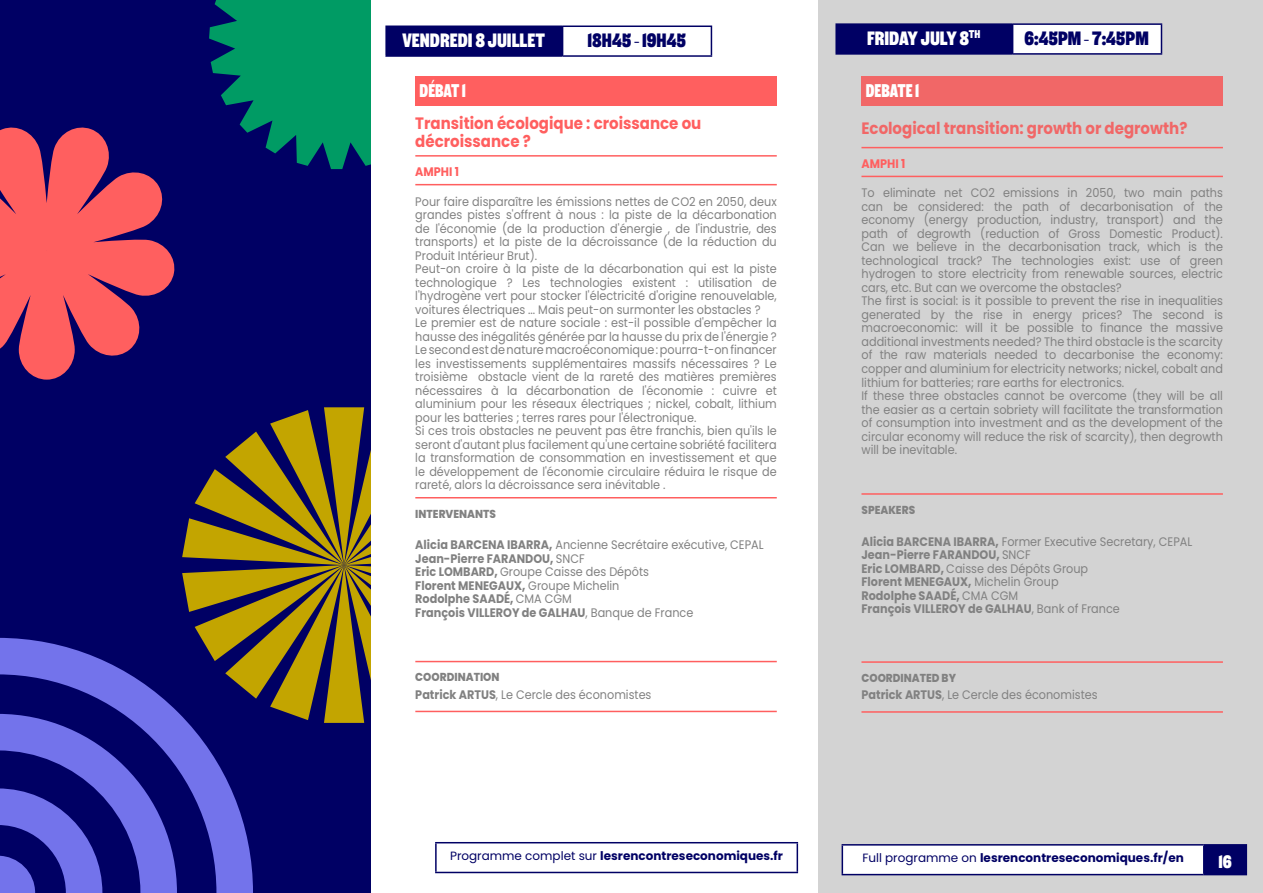
<style>
.page{position:relative;width:1263px;height:893px;background:#fff}
.page>*{position:absolute;margin:0;border:0;box-sizing:border-box;transform-origin:0 0}
.t1{font:900 22.5px "Salford Sans";color:#fff}
.t2{font:900 22.5px "Salford Sans";color:#000064}
.Numéro_session{font:900 21.45px "Salford Sans";color:#fff;scale:.91 1}
.t3{font:900 21px "Salford Sans";color:#fff}
.Titre_session_-_Neut{font:700 16.5px/18px "Poppins";color:#ff5f5f;scale:.91 1}
.Titre_session_-_Neut-2{font:700 16.5px "Poppins";color:#f16767;scale:.91 1}
.Note_de_cadrage{font:12.3px/13.5px "Poppins";color:#818181;text-align:justify;scale:.91 1}
.Note_de_cadrage_EN{font:12.3px/13.5px "Poppins";color:#818181;text-align:justify;scale:.91 1}
.Note_de_cadrage-2{font:700 12.3px "Poppins";color:#818181;scale:.91 1}
.Amphi_neutre{font:700 12.3px "Poppins";color:#ff5f5f;scale:.91 1}
.t4{font:700 12px "Poppins";color:#000064}
.Désignation_interven{font:800 11.55px "Poppins";color:#818181;scale:.91 1}
.s1{font-weight:700}
.s2{font-weight:400}
</style>
<div class="page">
<div style="left:0;top:0;width:383px;height:893px;background:#000064"></div>
<svg style="left:209px;top:0;width:162px;height:169px"></svg>
<div style="left:371px;top:0;width:446px;height:893px;background:#fff"></div>
<div style="left:819px;top:0;width:444px;height:893px;background:#d3d3d3"></div>
<div style="left:836px;top:24px;width:177px;height:30px;background:#000064"></div>
<div style="left:1013px;top:24px;width:148px;height:30px;background:#fff"></div>
<hr style="left:835px;top:23px;width:178px;height:2px;background:#000064">
<hr style="left:835px;top:25px;width:2px;height:28px;background:#000064">
<hr style="left:835px;top:53px;width:178px;height:2px;background:#000064">
<hr style="left:1013px;top:23px;width:149px;height:2px;background:#000064">
<svg style="left:1161px;top:25px;width:1px;height:28px"></svg>
<hr style="left:1013px;top:53px;width:149px;height:2px;background:#000064">
<div style="left:386px;top:26px;width:177px;height:30px;background:#000064"></div>
<hr style="left:385px;top:26px;width:178px;height:1px;background:#000064">
<hr style="left:385px;top:27px;width:2px;height:28px;background:#000064">
<hr style="left:385px;top:55px;width:178px;height:2px;background:#000064">
<hr style="left:563px;top:26px;width:149px;height:1px;background:#000064">
<svg style="left:711px;top:27px;width:1px;height:28px"></svg>
<hr style="left:563px;top:55px;width:149px;height:2px;background:#000064">
<hr style="left:435px;top:842px;width:363px;height:1px;background:#000064">
<hr style="left:796px;top:843px;width:2px;height:29px;background:#000064">
<hr style="left:435px;top:872px;width:363px;height:1px;background:#000064">
<div style="left:842px;top:845px;width:362px;height:30px;background:#fff"></div>
<div style="left:1204px;top:845px;width:42px;height:30px;background:#000064"></div>
<hr style="left:841px;top:844px;width:363px;height:2px;background:#000064">
<hr style="left:841px;top:846px;width:2px;height:28px;background:#000064">
<hr style="left:1204px;top:844px;width:43px;height:2px;background:#000064">
<svg style="left:1203px;top:846px;width:1px;height:28px"></svg>
<hr style="left:1245px;top:846px;width:2px;height:28px;background:#000064">
<hr style="left:841px;top:874px;width:363px;height:1px;background:#000064">
<hr style="left:1204px;top:874px;width:43px;height:1px;background:#000064">
<svg style="left:0;top:407px;width:506px;height:467px"></svg>
<svg style="left:0;top:638px;width:253px;height:255px"></svg>
<svg style="left:0;top:127px;width:175px;height:253px;fill:#ff5f5f"></svg>
<div style="left:415px;top:76px;width:362px;height:30px;background:#ff5f5f"></div>
<hr style="left:415px;top:155px;width:362px;height:2px;background:#ff5f5f">
<hr style="left:415px;top:184px;width:362px;height:1px;background:#ff5f5f">
<hr style="left:415px;top:497px;width:362px;height:1px;background:#ff5f5f">
<hr style="left:415px;top:661px;width:362px;height:1px;background:#ff5f5f">
<hr style="left:415px;top:711px;width:362px;height:1px;background:#ff5f5f">
<div style="left:861px;top:76px;width:362px;height:30px;background:#f16767"></div>
<hr style="left:861px;top:147px;width:362px;height:1px;background:#ff5f5f">
<hr style="left:861px;top:176px;width:362px;height:1px;background:#ff5f5f">
<hr style="left:861px;top:493px;width:362px;height:2px;background:#ff5f5f">
<hr style="left:861px;top:661px;width:362px;height:2px;background:#ff5f5f">
<hr style="left:861px;top:711px;width:362px;height:2px;background:#ff5f5f">
<p class="t1" style="left:402px;top:27px;width:145px">VENDREDI 8 JUILLET</p>
<p class="t2" style="left:588px;top:27px;width:100px">18H45 - 19H45</p>
<p class="t1" style="left:867px;top:24px;width:115px">FRIDAY JULY 8<sup>TH</sup></p>
<p class="t2" style="left:1024px;top:24px;width:126px">6:45PM - 7:45PM</p>
<p class="Numéro_session" style="left:420px;top:77px;width:53px">DÉBAT 1</p>
<p class="Titre_session_-_Neut" style="left:415px;top:115px;width:316px">Transition écologique : croissance ou décroissance ?</p>
<p class="Amphi_neutre" style="left:415px;top:165px;width:50px">AMPHI 1</p>
<p class="Note_de_cadrage" style="left:415px;top:195px;width:399px">Pour faire disparaître les émissions nettes de CO2 en 2050, deux grandes pistes s'offrent à nous : la piste de la décarbonation de l'économie (de la production d'énergie , de l'industrie, des transports) et la piste de la décroissance (de la réduction du Produit Intérieur Brut).</p>
<p class="Note_de_cadrage" style="left:415px;top:262px;width:399px">Peut-on croire à la piste de la décarbonation qui est la piste technologique ? Les technologies existent : utilisation de l'hydrogène vert pour stocker l'électricité d'origine renouvelable, voitures électriques ... Mais peut-on surmonter les obstacles ?</p>
<p class="Note_de_cadrage" style="left:415px;top:316px;width:399px">Le premier est de nature sociale : est-il possible d'empêcher la hausse des inégalités générée par la hausse du prix de l'énergie ?</p>
<p class="Note_de_cadrage" style="left:415px;top:343px;width:399px">Le second est de nature macroéconomique : pourra-t-on financer les investissements supplémentaires massifs nécessaires ? Le troisième obstacle vient de la rareté des matières premières nécessaires à la décarbonation de l'économie : cuivre et aluminium pour les réseaux électriques ; nickel, cobalt, lithium pour les batteries ; terres rares pour l'électronique.</p>
<p class="Note_de_cadrage" style="left:415px;top:424px;width:399px">Si ces trois obstacles ne peuvent pas être franchis, bien qu'ils le seront d'autant plus facilement qu'une certaine sobriété facilitera la transformation de consommation en investissement et que le développement de l'économie circulaire réduira le risque de rareté, alors la décroissance sera inévitable .</p>
<p class="Désignation_interven" style="left:415px;top:507px;width:90px">INTERVENANTS</p>
<p class="Note_de_cadrage" style="left:415px;top:538px;width:384px"><span class="s1">Alicia BARCENA IBARRA,</span> Ancienne Secrétaire exécutive, CEPAL</p>
<p class="Note_de_cadrage-2" style="left:415px;top:551px;width:188px">Jean-Pierre FARANDOU, <span class="s2">SNCF</span></p>
<p class="Note_de_cadrage" style="left:415px;top:565px;width:258px"><span class="s1">Eric LOMBARD,</span> Groupe Caisse des Dépôts</p>
<p class="Note_de_cadrage-2" style="left:415px;top:578px;width:226px">Florent MENEGAUX, <span class="s2">Groupe Michelin</span></p>
<p class="Note_de_cadrage-2" style="left:415px;top:592px;width:174px">Rodolphe SAADÉ, <span class="s2">CMA CGM</span></p>
<p class="Note_de_cadrage-2" style="left:415px;top:605px;width:307px">François VILLEROY de GALHAU<span class="s2">, Banque de France</span></p>
<p class="Numéro_session" style="left:866px;top:77px;width:60px">DEBATE 1</p>
<p class="Titre_session_-_Neut-2" style="left:861px;top:119px;width:360px">Ecological transition: growth or degrowth?</p>
<p class="Amphi_neutre" style="left:861px;top:156px;width:50px">AMPHI 1</p>
<p class="Note_de_cadrage_EN" style="left:861px;top:186px;width:399px">To eliminate net CO2 emissions in 2050, two main paths can be considered: the path of decarbonisation of the economy (energy production, industry, transport) and the path of degrowth (reduction of Gross Domestic Product).<br>Can we believe in the decarbonisation track, which is the technological track? The technologies exist: use of green hydrogen to store electricity from renewable sources, electric cars, etc. But can we overcome the obstacles?</p>
<p class="Note_de_cadrage_EN" style="left:861px;top:294px;width:399px">The first is social: is it possible to prevent the rise in inequalities generated by the rise in energy prices? The second is macroeconomic: will it be possible to finance the massive additional investments needed? The third obstacle is the scarcity of the raw materials needed to decarbonise the economy: copper and aluminium for electricity networks; nickel, cobalt and lithium for batteries; rare earths for electronics.</p>
<p class="Note_de_cadrage_EN" style="left:861px;top:389px;width:399px">If these three obstacles cannot be overcome (they will be all the easier as a certain sobriety will facilitate the transformation of consumption into investment and as the development of the circular economy will reduce the risk of scarcity), then degrowth will be inevitable.</p>
<p class="Désignation_interven" style="left:861px;top:504px;width:61px">SPEAKERS</p>
<p class="Note_de_cadrage" style="left:861px;top:535px;width:365px"><span class="s1">Alicia BARCENA IBARRA,</span> Former Executive Secretary, CEPAL</p>
<p class="Note_de_cadrage-2" style="left:861px;top:548px;width:188px">Jean-Pierre FARANDOU, <span class="s2">SNCF</span></p>
<p class="Note_de_cadrage" style="left:861px;top:562px;width:251px"><span class="s1">Eric LOMBARD,</span> Caisse des Dépôts Group</p>
<p class="Note_de_cadrage-2" style="left:861px;top:575px;width:218px">Florent MENEGAUX, <span class="s2">Michelin Group</span></p>
<p class="Note_de_cadrage-2" style="left:861px;top:588px;width:174px">Rodolphe SAADÉ, <span class="s2">CMA CGM</span></p>
<p class="Note_de_cadrage-2" style="left:861px;top:602px;width:285px">François VILLEROY de GALHAU<span class="s2">, Bank of France</span></p>
<p class="Désignation_interven" style="left:415px;top:670px;width:94px">COORDINATION</p>
<p class="Note_de_cadrage" style="left:415px;top:688px;width:261px"><span class="s1">Patrick ARTUS</span>, Le Cercle des économistes</p>
<p class="Désignation_interven" style="left:861px;top:671px;width:105px">COORDINATED BY</p>
<p class="Note_de_cadrage" style="left:861px;top:688px;width:261px"><span class="s1">Patrick ARTUS</span>, Le Cercle des économistes</p>
<p class="t4" style="left:450px;top:849px;width:334px"><span class="s2">Programme complet sur</span> lesrencontreseconomiques.fr</p>
<p class="t4" style="left:862px;top:851px;width:323px"><span class="s2">Full programme on</span> lesrencontreseconomiques.fr/en</p>
<h3 class="t3" style="left:1218px;top:848px;width:15px">16</h3>
</div>
